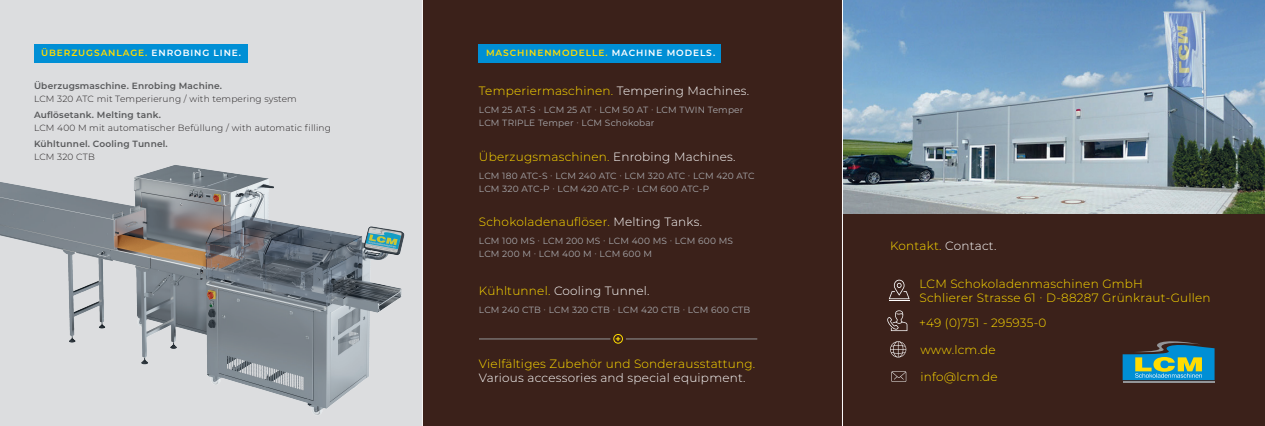
<style>
.page{position:relative;width:1265px;height:426px;background:#fff}
.page>*{position:absolute;margin:0;border:0;box-sizing:border-box;transform-origin:0 0}
.t1{font:300 12px "Montserrat";letter-spacing:.02em;color:#ffdc01}
.t2{font:300 12px "Montserrat";letter-spacing:.02em;color:#fff}
.t3{font:9px "Montserrat";letter-spacing:.02em;color:#a8a9ad}
.t4{font:300 9px "Montserrat";letter-spacing:.02em;color:#231f20}
.t5{font:600 9px "Montserrat";letter-spacing:.02em;color:#57585a}
.t6{font:600 9px "Montserrat";letter-spacing:.1em;color:#ffdc01}
.t7{font:700 9px "Montserrat";color:#ffdc01}
.s1{color:#fff}
.s2{color:#ffdc01}
</style>
<div class="page">
<div style="left:0;top:0;width:423px;height:425px;background:#dcdddf"></div>
<img style="left:0;top:165px;width:405px;height:250px">
<div style="left:422px;top:0;width:420px;height:425px;background:#3b211a"></div>
<div style="left:479px;top:44px;width:242px;height:18px;background:#008fd5"></div>
<div style="left:34px;top:44px;width:214px;height:18px;background:#008fd5"></div>
<div style="left:842px;top:0;width:422px;height:425px;background:#3b211a"></div>
<div style="left:613px;top:334px;width:9px;height:9px;border:1px solid #ffdc01;border-radius:50%"></div>
<hr style="left:479px;top:338px;width:131px;height:1px;background:#939598">
<hr style="left:626px;top:338px;width:131px;height:1px;background:#939598">
<img style="left:843px;top:0;width:421px;height:213px">
<svg style="left:1122px;top:341px;width:92px;height:38px"></svg>
<hr style="left:1122px;top:381px;width:92px;height:1px;background:#939598">
<svg style="left:891px;top:371px;width:15px;height:10px"></svg>
<svg style="left:890px;top:341px;width:16px;height:16px"></svg>
<svg style="left:887px;top:310px;width:20px;height:20px"></svg>
<svg style="left:889px;top:279px;width:20px;height:22px"></svg>
<hr style="left:422px;top:0;width:1px;height:425px;background:#fff">
<hr style="left:842px;top:0;width:1px;height:425px;background:#fff">
<p class="t6" style="left:41px;top:46px;width:201px">ÜBERZUGSANLAGE. <span class="s1">ENROBING LINE.</span></p>
<p class="t6" style="left:486px;top:46px;width:230px">MASCHINENMODELLE. <span class="s1">MACHINE MODELS.</span></p>
<p class="t5" style="left:34px;top:79px;width:190px">Überzugsmaschine. Enrobing Machine.</p>
<p class="t4" style="left:34px;top:92px;width:264px">LCM 320 ATC mit Temperierung / with tempering system</p>
<p class="t5" style="left:34px;top:108px;width:128px">Auflösetank. Melting tank.</p>
<p class="t4" style="left:34px;top:121px;width:298px">LCM 400 M mit automatischer Befüllung / with automatic filling</p>
<p class="t5" style="left:34px;top:137px;width:135px">Kühltunnel. Cooling Tunnel.</p>
<p class="t4" style="left:34px;top:150px;width:62px">LCM 320 CTB</p>
<p class="t1" style="left:479px;top:82px;width:272px">Temperiermaschinen. <span class="s1">Tempering Machines.</span></p>
<p class="t3" style="left:479px;top:103px;width:266px">LCM 25 AT-S · LCM 25 AT · LCM 50 AT · LCM TWIN Temper</p>
<p class="t3" style="left:479px;top:116px;width:177px">LCM TRIPLE Temper · LCM Schokobar</p>
<p class="t1" style="left:479px;top:148px;width:258px">Überzugsmaschinen. <span class="s1">Enrobing Machines.</span></p>
<p class="t3" style="left:479px;top:169px;width:277px">LCM 180 ATC-S · LCM 240 ATC · LCM 320 ATC · LCM 420 ATC</p>
<p class="t3" style="left:479px;top:182px;width:232px">LCM 320 ATC-P · LCM 420 ATC-P · LCM 600 ATC-P</p>
<p class="t1" style="left:479px;top:214px;width:224px">Schokoladenauflöser. <span class="s1">Melting Tanks.</span></p>
<p class="t3" style="left:479px;top:235px;width:255px">LCM 100 MS · LCM 200 MS · LCM 400 MS · LCM 600 MS</p>
<p class="t3" style="left:479px;top:248px;width:174px">LCM 200 M · LCM 400 M · LCM 600 M</p>
<p class="t2" style="left:479px;top:282px;width:172px"><span class="s2">Kühltunnel.</span> Cooling Tunnel.</p>
<p class="t3" style="left:479px;top:303px;width:273px">LCM 240 CTB · LCM 320 CTB · LCM 420 CTB · LCM 600 CTB</p>
<p class="t7" style="left:615px;top:332px;width:7px">+</p>
<p class="t1" style="left:479px;top:354px;width:278px">Vielfältiges Zubehör und Sonderausstattung.</p>
<p class="t2" style="left:479px;top:369px;width:268px">Various accessories and special equipment.</p>
<p class="t1" style="left:890px;top:237px;width:108px">Kontakt. <span class="s1">Contact.</span></p>
<p class="t1" style="left:919px;top:275px;width:225px">LCM Schokoladenmaschinen GmbH</p>
<p class="t1" style="left:919px;top:289px;width:293px">Schlierer Strasse 61 · D-88287 Grünkraut-Gullen</p>
<p class="t1" style="left:918px;top:314px;width:129px">+49 (0)751 - 295935-0</p>
<p class="t1" style="left:920px;top:341px;width:77px">www.lcm.de</p>
<p class="t1" style="left:920px;top:368px;width:79px">info@lcm.de</p>
</div>
